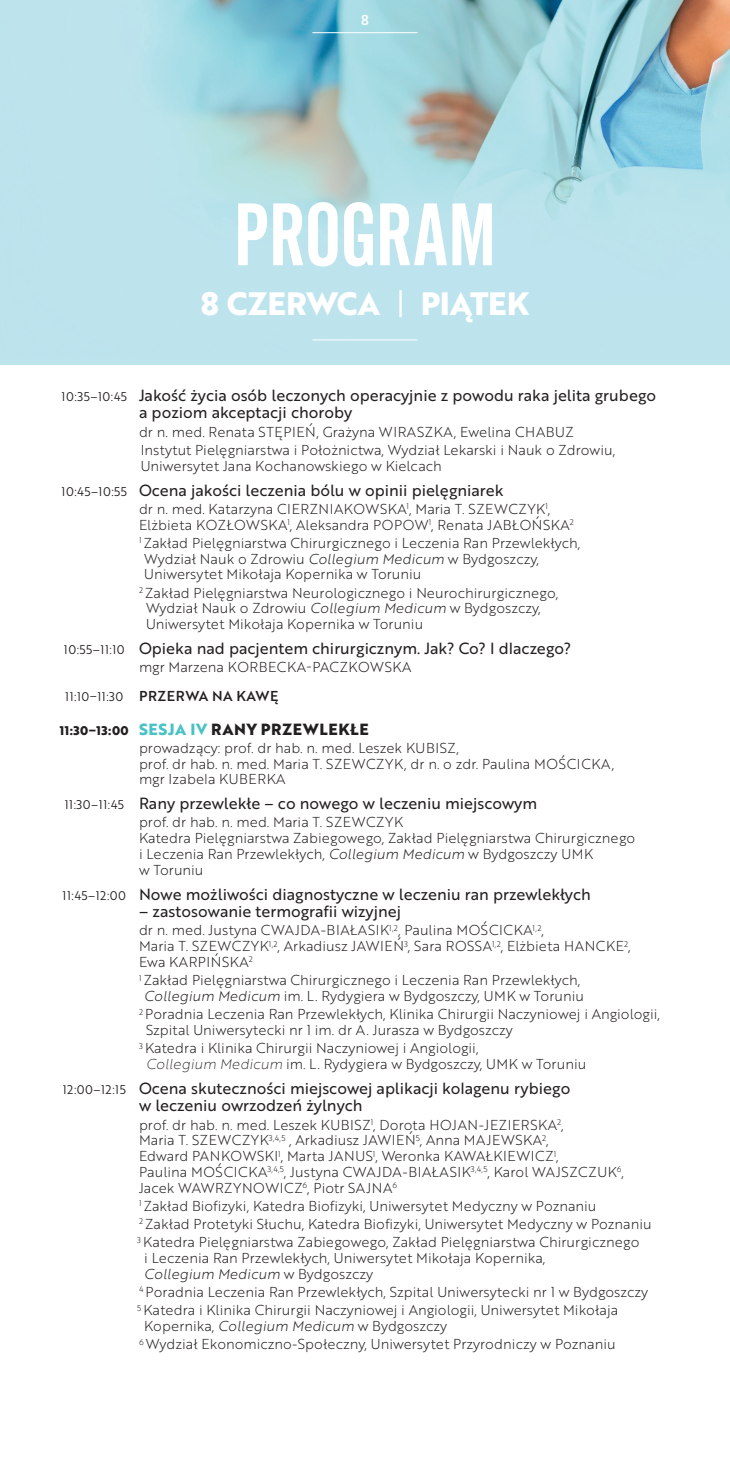
<style>
.page{position:relative;width:730px;height:1459px;background:#fff}
.page>*{position:absolute;margin:0;border:0;box-sizing:border-box;transform-origin:0 0}
.t1{font:87.5px "Alternate Gothic No 2 EU Normal";letter-spacing:-.005em;color:#fff}
.t2{font:700 31.5px "Brother 1816 Extra";letter-spacing:-.005em;color:#fff}
._4_wyklad{font:15.75px/17.5px "Brother 1816 Regular";color:#231f20}
._5_sesja{font:700 15.75px "Brother 1816 Extra";letter-spacing:.04em;color:#231f20}
._6_wykladowca{font:14px/15.8px "Brother 1816 Light";color:#231f20}
._6_wykladowca-2{font:14px/15.8px "Brother 1816 Light";letter-spacing:.04em;color:#231f20}
._6_wykladowca-3{font:14px/15.8px "Brother 1816 Light";letter-spacing:.035em;color:#231f20}
._6_wykladowca-4{font:14px "Brother 1816 Light";letter-spacing:.03em;color:#231f20}
._4_dyskusja_kawa{font:14px "Brother 1816 Medium";letter-spacing:.04em;color:#231f20}
.t3{font:14px "Brother 1816 Medium";color:#fff}
.s1{font-family:"Brother 1816 Book";font-weight:400}
.s2{font-family:"Brother 1816 Book";font-size:12.25px}
.s3{font-family:"Brother 1816 Light Italic"}
.s4{font-size:12.25px}
.s5{color:#48c2c6}
.s6{font-family:"Brother 1816 Thin Italic"}
</style>
<div class="page">
<hr style="left:729px;top:0;width:1px;height:365px;background:#bde4ed">
<div style="left:0;top:0;width:729px;height:365px;background:#bde4ed"></div>
<img style="left:152px;top:0;width:577px;height:341px">
<hr style="left:312px;top:32px;width:105px;height:1px;background:#fff">
<hr style="left:312px;top:339px;width:105px;height:1px;background:#fff">
<p class="t3" style="left:361px;top:9px;width:9px">8</p>
<p class="t1" style="left:233px;top:186px;width:265px">PROGRAM</p>
<p class="t2" style="left:201px;top:279px;width:330px">8 CZERWCA <span class="s1">|</span> PIĄTEK</p>
<p class="_4_wyklad" style="left:139px;top:386px;width:518px;text-indent:-77px"><span class="s2">10:35–10:45</span> Jakość życia osób leczonych operacyjnie z powodu raka jelita grubego a poziom akceptacji choroby</p>
<p class="_6_wykladowca-4" style="left:139px;top:421px;width:436px">dr n. med. Renata STĘPIEŃ, Grażyna WIRASZKA, Ewelina CHABUZ</p>
<p class="_6_wykladowca" style="left:141px;top:441px;width:475px">Instytut Pielęgniarstwa i Położnictwa, Wydział Lekarski i Nauk o Zdrowiu,<br>Uniwersytet Jana Kochanowskiego w Kielcach</p>
<p class="_4_wyklad" style="left:62px;top:480px;width:443px"><span class="s2">10:45–10:55</span> Ocena jakości leczenia bólu w opinii pielęgniarek</p>
<p class="_6_wykladowca-3" style="left:139px;top:500px;width:436px">dr n. med. Katarzyna CIERZNIAKOWSKA<sup>1</sup>, Maria T. SZEWCZYK<sup>1</sup>,<br>Elżbieta KOZŁOWSKA<sup>1</sup>, Aleksandra POPOW<sup>1</sup>, Renata JABŁOŃSKA<sup>2</sup></p>
<p class="_6_wykladowca" style="left:144px;top:534px;width:437px;text-indent:-5px"><sup>1</sup> Zakład Pielęgniarstwa Chirurgicznego i Leczenia Ran Przewlekłych,<br>Wydział Nauk o Zdrowiu <span class="s3">Collegium Medicum</span> w Bydgoszczy,<br>Uniwersytet Mikołaja Kopernika w Toruniu</p>
<p class="_6_wykladowca" style="left:146px;top:584px;width:413px;text-indent:-7px"><sup>2</sup> Zakład Pielęgniarstwa Neurologicznego i Neurochirurgicznego,<br>Wydział Nauk o Zdrowiu <span class="s3">Collegium Medicum</span> w Bydgoszczy,<br>Uniwersytet Mikołaja Kopernika w Toruniu</p>
<p class="_4_wyklad" style="left:64px;top:639px;width:508px"><span class="s2">10:55–11:10</span> Opieka nad pacjentem chirurgicznym. Jak? Co? I dlaczego?</p>
<p class="_6_wykladowca-3" style="left:139px;top:659px;width:274px">mgr Marzena KORBECKA-PACZKOWSKA</p>
<p class="_4_dyskusja_kawa" style="left:65px;top:685px;width:214px"><span class="s2">11:10–11:30</span> PRZERWA NA KAWĘ</p>
<p class="_5_sesja" style="left:60px;top:716px;width:310px"><span class="s4">11:30–13:00</span> <span class="s5">SESJA IV</span> RANY PRZEWLEKŁE</p>
<p class="_6_wykladowca" style="left:139px;top:739px;width:476px">prowadzący: prof. dr hab. n. med. Leszek KUBISZ,<br>prof. dr hab. n. med. Maria T. SZEWCZYK, dr n. o zdr. Paulina MOŚCICKA, mgr Izabela KUBERKA</p>
<p class="_4_wyklad" style="left:65px;top:794px;width:473px"><span class="s2">11:30–11:45</span> Rany przewlekłe – co nowego w leczeniu miejscowym</p>
<p class="_6_wykladowca" style="left:139px;top:814px;width:497px">prof. dr hab. n. med. Maria T. SZEWCZYK<br>Katedra Pielęgniarstwa Zabiegowego, Zakład Pielęgniarstwa Chirurgicznego i Leczenia Ran Przewlekłych, <span class="s3">Collegium Medicum</span> w Bydgoszczy UMK<br>w Toruniu</p>
<p class="_4_wyklad" style="left:63px;top:884px;width:529px"><span class="s2">11:45–12:00</span> Nowe możliwości diagnostyczne w leczeniu ran przewlekłych</p>
<p class="_4_wyklad" style="left:139px;top:902px;width:263px">– zastosowanie termografii wizyjnej</p>
<p class="_6_wykladowca-2" style="left:139px;top:922px;width:493px">dr n. med. Justyna CWAJDA-BIAŁASIK<sup>1,2</sup>, Paulina MOŚCICKA<sup>1,2</sup>,<br>Maria T. SZEWCZYK<sup>1,2</sup>, Arkadiusz JAWIEŃ<sup>3</sup>, Sara ROSSA<sup>1,2</sup>, Elżbieta HANCKE<sup>2</sup>,<br>Ewa KARPIŃSKA<sup>2</sup></p>
<p class="_6_wykladowca" style="left:139px;top:971px;width:446px;text-align:center"><sup>1</sup> Zakład Pielęgniarstwa Chirurgicznego i Leczenia Ran Przewlekłych,<br><span class="s3">Collegium Medicum</span> im. L. Rydygiera w Bydgoszczy, UMK w Toruniu</p>
<p class="_6_wykladowca" style="left:146px;top:1005px;width:515px;text-indent:-7px"><sup>2</sup> Poradnia Leczenia Ran Przewlekłych, Klinika Chirurgii Naczyniowej i Angiologii,<br>Szpital Uniwersytecki nr 1 im. dr A. Jurasza w Bydgoszczy</p>
<p class="_6_wykladowca" style="left:146px;top:1039px;width:441px;text-indent:-7px"><sup>3</sup> Katedra i Klinika Chirurgii Naczyniowej i Angiologii,<br><span class="s6">Collegium Medicum</span> im. L. Rydygiera w Bydgoszczy, UMK w Toruniu</p>
<p class="_4_wyklad" style="left:139px;top:1078px;width:432px;text-indent:-76px"><span class="s2">12:00–12:15</span> Ocena skuteczności miejscowej aplikacji kolagenu rybiego w leczeniu owrzodzeń żylnych</p>
<p class="_6_wykladowca-2" style="left:139px;top:1116px;width:486px">prof. dr hab. n. med. Leszek KUBISZ<sup>1</sup>, Dorota HOJAN-JEZIERSKA<sup>2</sup>,<br>Maria T. SZEWCZYK<sup>3,4,5</sup> , Arkadiusz JAWIEŃ<sup>5</sup>, Anna MAJEWSKA<sup>2</sup>,<br>Edward PANKOWSKI<sup>1</sup>, Marta JANUS<sup>1</sup>, Weronka KAWAŁKIEWICZ<sup>1</sup>,<br>Paulina MOŚCICKA<sup>3,4,5</sup>, Justyna CWAJDA-BIAŁASIK<sup>3,4,5</sup>, Karol WAJSZCZUK<sup>6</sup>, Jacek WAWRZYNOWICZ<sup>6</sup>, Piotr SAJNA<sup>6</sup></p>
<p class="_6_wykladowca" style="left:139px;top:1197px;width:459px"><sup>1</sup> Zakład Biofizyki, Katedra Biofizyki, Uniwersytet Medyczny w Poznaniu</p>
<p class="_6_wykladowca" style="left:139px;top:1215px;width:514px"><sup>2</sup> Zakład Protetyki Słuchu, Katedra Biofizyki, Uniwersytet Medyczny w Poznaniu</p>
<p class="_6_wykladowca" style="left:144px;top:1233px;width:496px;text-indent:-7px"><sup>3</sup> Katedra Pielęgniarstwa Zabiegowego, Zakład Pielęgniarstwa Chirurgicznego i Leczenia Ran Przewlekłych, Uniwersytet Mikołaja Kopernika,<br><span class="s3">Collegium Medicum</span> w Bydgoszczy</p>
<p class="_6_wykladowca" style="left:139px;top:1283px;width:510px"><sup>4</sup> Poradnia Leczenia Ran Przewlekłych, Szpital Uniwersytecki nr 1 w Bydgoszczy</p>
<p class="_6_wykladowca" style="left:144px;top:1301px;width:475px;text-indent:-7px"><sup>5</sup> Katedra i Klinika Chirurgii Naczyniowej i Angiologii, Uniwersytet Mikołaja<br>Kopernika, <span class="s3">Collegium Medicum</span> w Bydgoszczy</p>
<p class="_6_wykladowca" style="left:139px;top:1335px;width:478px"><sup>6</sup> Wydział Ekonomiczno-Społeczny, Uniwersytet Przyrodniczy w Poznaniu</p>
</div>
